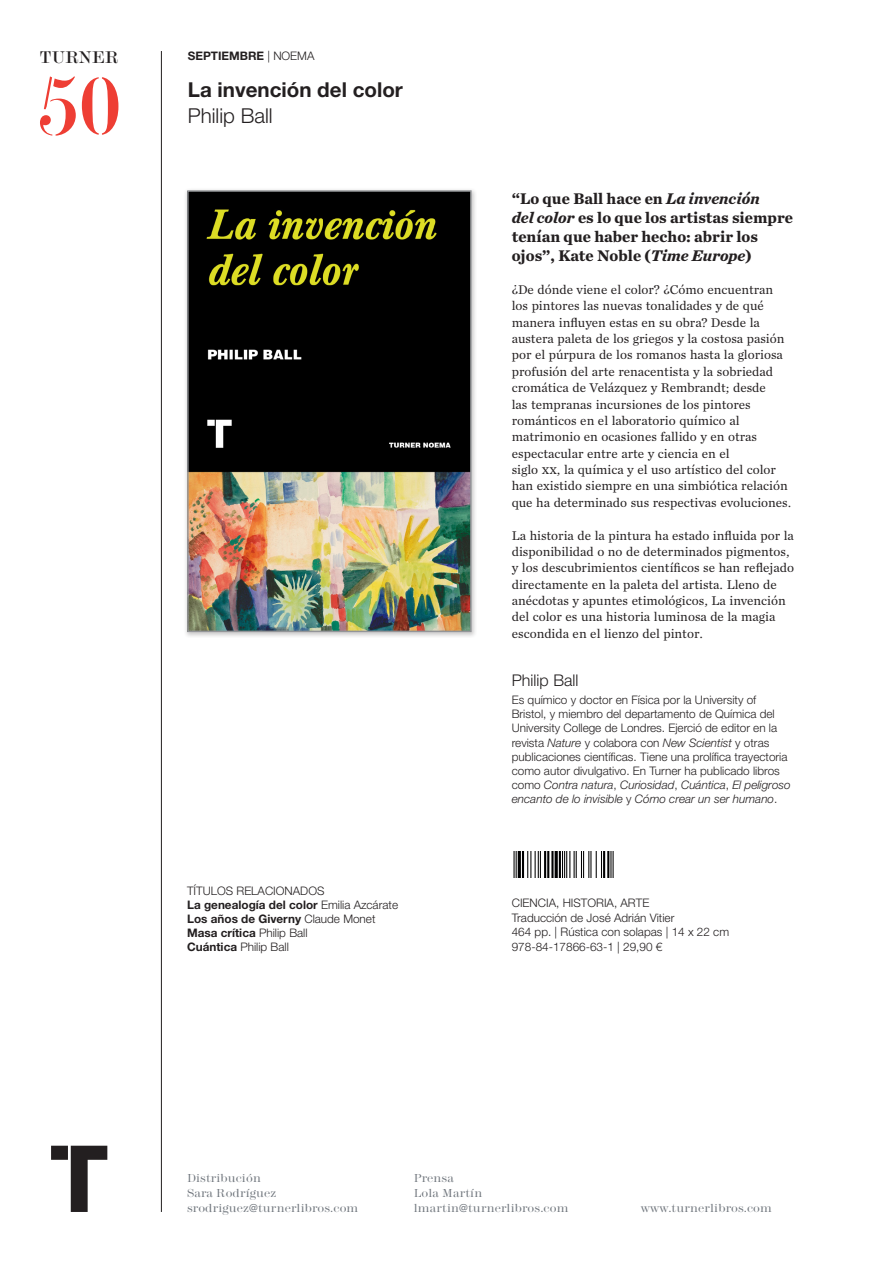
<style>
.page{position:relative;width:893px;height:1263px;background:#fff}
.page>*{position:absolute;margin:0;border:0;box-sizing:border-box;transform-origin:0 0}
.t1{font:700 20.55px/26.4px "Helvetica Neue LT Std";color:#231f20}
.t2{font:17.4px "Modern 20 BT Roman B";color:#231f20}
.t3{font:700 16.2px/19px "Chronicle Text G1";color:#231f20}
.t4{font:300 16.2px "Helvetica Neue LT Std";color:#231f20}
.t5{font:13.2px/16.4px "Chronicle Text G1";color:#231f20}
.t6{font:300 12px/15px "Modern No 216";letter-spacing:.01em;color:#6f757c}
.t7{font:300 11.7px/14.1px "Helvetica Neue LT Std";color:#231f20}
.t8{font:700 11.7px "Helvetica Neue LT Std";color:#231f20}
.s1{font-weight:300}
.s2{font-weight:700}
.s3{font-style:italic}
</style>
<div class="page">
<hr style="left:161px;top:51px;width:1px;height:1161px;background:#231f20">
<svg style="left:51px;top:1146px;width:56px;height:66px"></svg>
<svg style="left:82px;top:77px;width:36px;height:58px"></svg>
<svg style="left:40px;top:76px;width:36px;height:60px"></svg>
<div style="left:184px;top:187px;width:293px;height:451px;background:#231f20;opacity:.25"></div>
<img style="left:189px;top:192px;width:281px;height:438px">
<div style="left:187px;top:190px;width:285px;height:442px;border:1px solid #939598"></div>
<svg style="left:515px;top:851px;width:95px;height:26px"></svg>
<svg style="left:516px;top:851px;width:1px;height:26px"></svg>
<hr style="left:513px;top:851px;width:2px;height:26px;background:#000001">
<hr style="left:518px;top:851px;width:3px;height:26px;background:#000001">
<hr style="left:522px;top:851px;width:2px;height:26px;background:#000001">
<svg style="left:527px;top:851px;width:14px;height:26px"></svg>
<hr style="left:551px;top:851px;width:3px;height:26px;background:#000001">
<hr style="left:547px;top:851px;width:2px;height:26px;background:#000001">
<hr style="left:544px;top:851px;width:2px;height:26px;background:#000001">
<hr style="left:555px;top:851px;width:3px;height:26px;background:#000001">
<hr style="left:559px;top:851px;width:2px;height:26px;background:#000001">
<svg style="left:562px;top:851px;width:40px;height:26px"></svg>
<hr style="left:607px;top:851px;width:2px;height:26px;background:#000001">
<hr style="left:603px;top:851px;width:2px;height:26px;background:#000001">
<svg style="left:610px;top:851px;width:4px;height:26px"></svg>
<h2 class="t2" style="left:39px;top:46px;width:81px">TURNER</h2>
<p class="t8" style="left:188px;top:49px;width:128px">SEPTIEMBRE <span class="s1">| NOEMA</span></p>
<p class="t1" style="left:188px;top:76px;width:217px">La invención del color<br><span class="s1">Philip Ball</span></p>
<p class="t7" style="left:187px;top:884px;width:212px">TÍTULOS RELACIONADOS<br><span class="s2">La genealogía del color</span> Emilia Azcárate<br><span class="s2">Los años de Giverny</span> Claude Monet<br><span class="s2">Masa crítica</span> Philip Ball<br><span class="s2">Cuántica</span> Philip Ball</p>
<p class="t3" style="left:512px;top:188px;width:283px">“Lo que Ball hace en <span class="s3">La invención<br>del color</span> es lo que los artistas siempre tenían que haber hecho: abrir los ojos”, Kate Noble (<span class="s3">Time Europe</span>)</p>
<p class="t5" style="left:512px;top:281px;width:281px">¿De dónde viene el color? ¿Cómo encuentran los pintores las nuevas tonalidades y de qué manera influyen estas en su obra? Desde la austera paleta de los griegos y la costosa pasión por el púrpura de los romanos hasta la gloriosa profusión del arte renacentista y la sobriedad cromática de Velázquez y Rembrandt; desde<br>las tempranas incursiones de los pintores románticos en el laboratorio químico al matrimonio en ocasiones fallido y en otras espectacular entre arte y ciencia en el<br>siglo xx, la química y el uso artístico del color han existido siempre en una simbiótica relación que ha determinado sus respectivas evoluciones.</p>
<p class="t5" style="left:512px;top:526px;width:284px">La historia de la pintura ha estado influida por la disponibilidad o no de determinados pigmentos, y los descubrimientos científicos se han reflejado directamente en la paleta del artista. Lleno de anécdotas y apuntes etimológicos, La invención del color es una historia luminosa de la magia escondida en el lienzo del pintor.</p>
<p class="t4" style="left:512px;top:670px;width:68px">Philip Ball</p>
<p class="t7" style="left:512px;top:693px;width:280px">Es químico y doctor en Física por la University of Bristol, y miembro del departamento de Química del University College de Londres. Ejerció de editor en la revista <span class="s3">Nature</span> y colabora con <span class="s3">New Scientist</span> y otras publicaciones científicas. Tiene una prolífica trayectoria como autor divulgativo. En Turner ha publicado libros como <span class="s3">Contra natura</span>, <span class="s3">Curiosidad</span>, <span class="s3">Cuántica</span>, <span class="s3">El peligroso encanto de lo invisible</span> y <span class="s3">Cómo crear un ser humano</span>.</p>
<p class="t7" style="left:512px;top:895px;width:219px;line-height:14.7px">CIENCIA, HISTORIA, ARTE<br>Traducción de José Adrián Vitier<br>464 pp. | Rústica con solapas | 14 x 22 cm<br>978-84-17866-63-1 | 29,90 €</p>
<p class="t6" style="left:187px;top:1171px;width:173px">Distribución<br>Sara Rodríguez srodriguez@turnerlibros.com</p>
<p class="t6" style="left:414px;top:1171px;width:156px">Prensa<br>Lola Martín lmartin@turnerlibros.com</p>
<p class="t6" style="left:641px;top:1201px;width:133px">www.turnerlibros.com</p>
</div>
